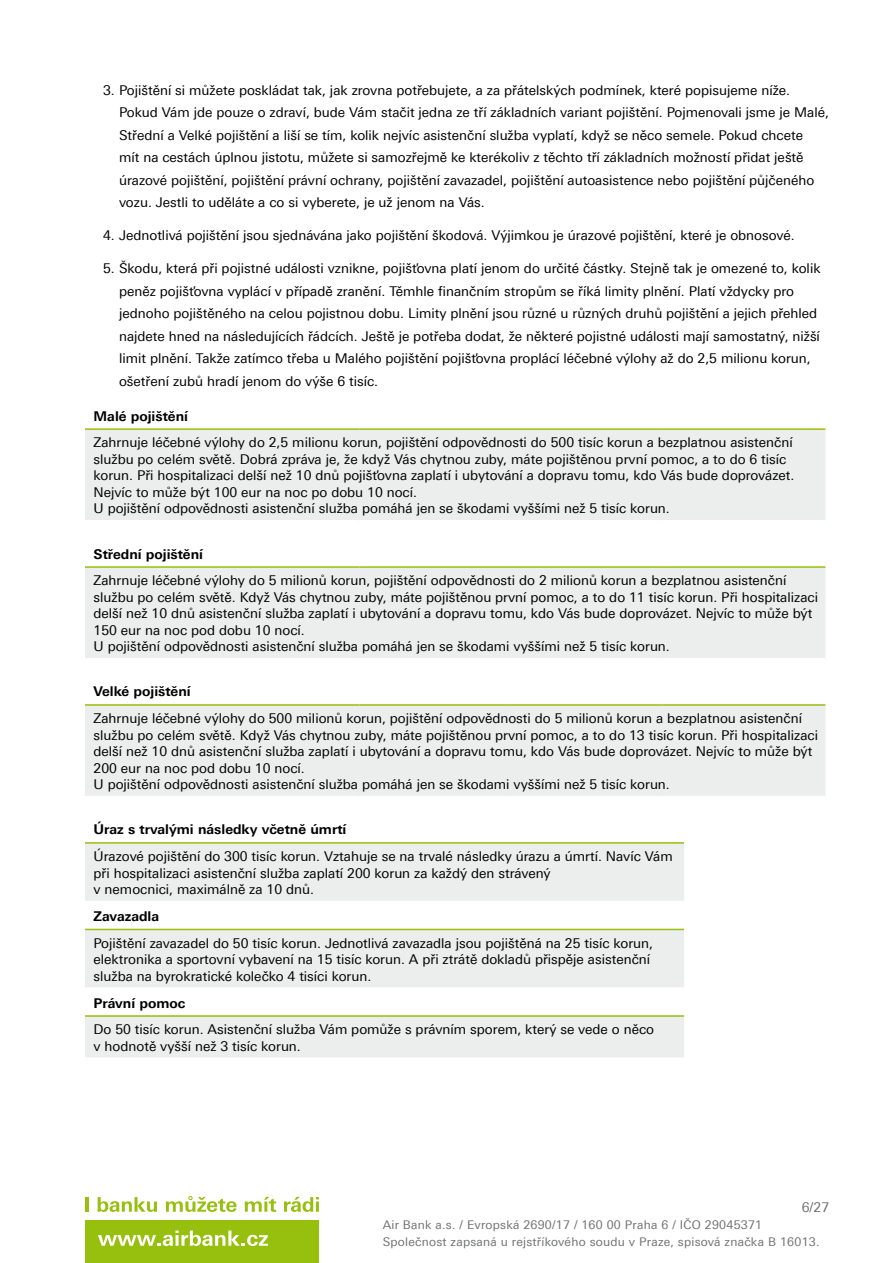
<style>
.page{position:relative;width:893px;height:1263px;background:#fff}
.page>*{position:absolute;margin:0;border:0;box-sizing:border-box;transform-origin:0 0}
.basic{font:13.5px/16.5px "Linotype Univers 430";color:#000}
.basic-2{font:700 13.5px "Linotype Univers 630";color:#000}
.t1{font:13.5px "Linotype Univers 430";color:#707172}
.t2{font:12px/17.1px "Linotype Univers 430";letter-spacing:.02em;color:#707172}
</style>
<div class="page">
<hr style="left:85px;top:1197px;width:3px;height:15px;background:#97bf0d">
<svg style="left:98px;top:1197px;width:59px;height:15px"></svg>
<svg style="left:166px;top:1196px;width:71px;height:16px"></svg>
<svg style="left:245px;top:1197px;width:31px;height:15px"></svg>
<svg style="left:284px;top:1197px;width:35px;height:15px"></svg>
<div style="left:85px;top:1220px;width:234px;height:43px;background:#97bf0d"></div>
<svg style="left:98px;top:1230px;width:170px;height:16px"></svg>
<div style="left:85px;top:429px;width:742px;height:93px;background:#eceded"></div>
<hr style="left:825px;top:428px;width:4px;height:96px;background:#fff">
<hr style="left:85px;top:520px;width:274px;height:4px;background:#fff">
<hr style="left:359px;top:520px;width:152px;height:4px;background:#fff">
<hr style="left:511px;top:520px;width:152px;height:4px;background:#fff">
<hr style="left:663px;top:520px;width:162px;height:4px;background:#fff">
<hr style="left:85px;top:428px;width:274px;height:2px;background:#97bf0d">
<hr style="left:359px;top:428px;width:152px;height:2px;background:#97bf0d">
<hr style="left:511px;top:428px;width:152px;height:2px;background:#97bf0d">
<hr style="left:663px;top:428px;width:162px;height:2px;background:#97bf0d">
<div style="left:85px;top:567px;width:742px;height:93px;background:#eceded"></div>
<hr style="left:825px;top:566px;width:4px;height:96px;background:#fff">
<hr style="left:85px;top:658px;width:274px;height:4px;background:#fff">
<hr style="left:359px;top:658px;width:152px;height:4px;background:#fff">
<hr style="left:511px;top:658px;width:152px;height:4px;background:#fff">
<hr style="left:663px;top:658px;width:162px;height:4px;background:#fff">
<hr style="left:85px;top:566px;width:274px;height:2px;background:#97bf0d">
<hr style="left:359px;top:566px;width:152px;height:2px;background:#97bf0d">
<hr style="left:511px;top:566px;width:152px;height:2px;background:#97bf0d">
<hr style="left:663px;top:566px;width:162px;height:2px;background:#97bf0d">
<div style="left:85px;top:705px;width:742px;height:93px;background:#eceded"></div>
<hr style="left:825px;top:704px;width:4px;height:96px;background:#fff">
<hr style="left:85px;top:796px;width:274px;height:4px;background:#fff">
<hr style="left:359px;top:796px;width:152px;height:4px;background:#fff">
<hr style="left:511px;top:796px;width:152px;height:4px;background:#fff">
<hr style="left:663px;top:796px;width:162px;height:4px;background:#fff">
<hr style="left:85px;top:704px;width:274px;height:2px;background:#97bf0d">
<hr style="left:359px;top:704px;width:152px;height:2px;background:#97bf0d">
<hr style="left:511px;top:704px;width:152px;height:2px;background:#97bf0d">
<hr style="left:663px;top:704px;width:162px;height:2px;background:#97bf0d">
<svg style="left:85px;top:844px;width:599px;height:213px;fill:#eceded"></svg>
<hr style="left:85px;top:901px;width:599px;height:3px;background:#fff">
<hr style="left:85px;top:987px;width:599px;height:4px;background:#fff">
<hr style="left:85px;top:842px;width:599px;height:2px;background:#97bf0d">
<hr style="left:85px;top:929px;width:599px;height:1px;background:#97bf0d">
<hr style="left:85px;top:1015px;width:599px;height:2px;background:#97bf0d">
<p class="basic" style="left:119px;top:79px;width:711px;line-height:22.5px;text-indent:-16px">3. Pojištění si můžete poskládat tak, jak zrovna potřebujete, a za přátelských podmínek, které popisujeme níže.<br>Pokud Vám jde pouze o zdraví, bude Vám stačit jedna ze tří základních variant pojištění. Pojmenovali jsme je Malé, Střední a Velké pojištění a liší se tím, kolik nejvíc asistenční služba vyplatí, když se něco semele. Pokud chcete<br>mít na cestách úplnou jistotu, můžete si samozřejmě ke kterékoliv z těchto tří základních možností přidat ještě úrazové pojištění, pojištění právní ochrany, pojištění zavazadel, pojištění autoasistence nebo pojištění půjčeného vozu. Jestli to uděláte a co si vyberete, je už jenom na Vás.</p>
<p class="basic" style="left:103px;top:227px;width:693px">4. Jednotlivá pojištění jsou sjednávána jako pojištění škodová. Výjimkou je úrazové pojištění, které je obnosové.</p>
<p class="basic" style="left:119px;top:257px;width:703px;line-height:22.5px;text-indent:-16px">5. Škodu, která při pojistné události vznikne, pojišťovna platí jenom do určité částky. Stejně tak je omezené to, kolik peněz pojišťovna vyplácí v případě zranění. Těmhle finančním stropům se říká limity plnění. Platí vždycky pro jednoho pojištěného na celou pojistnou dobu. Limity plnění jsou různé u různých druhů pojištění a jejich přehled najdete hned na následujících řádcích. Ještě je potřeba dodat, že některé pojistné události mají samostatný, nižší limit plnění. Takže zatímco třeba u Malého pojištění pojišťovna proplácí léčebné výlohy až do 2,5 milionu korun, ošetření zubů hradí jenom do výše 6 tisíc.</p>
<h2 class="basic-2" style="left:94px;top:408px;width:96px">Malé pojištění</h2>
<p class="basic" style="left:94px;top:434px;width:702px">Zahrnuje léčebné výlohy do 2,5 milionu korun, pojištění odpovědnosti do 500 tisíc korun a bezplatnou asistenční službu po celém světě. Dobrá zpráva je, že když Vás chytnou zuby, máte pojištěnou první pomoc, a to do 6 tisíc korun. Při hospitalizaci delší než 10 dnů pojišťovna zaplatí i ubytování a dopravu tomu, kdo Vás bude doprovázet.<br>Nejvíc to může být 100 eur na noc po dobu 10 nocí.<br>U pojištění odpovědnosti asistenční služba pomáhá jen se škodami vyššími než 5 tisíc korun.</p>
<h2 class="basic-2" style="left:94px;top:546px;width:111px">Střední pojištění</h2>
<p class="basic" style="left:94px;top:572px;width:726px">Zahrnuje léčebné výlohy do 5 milionů korun, pojištění odpovědnosti do 2 milionů korun a bezplatnou asistenční službu po celém světě. Když Vás chytnou zuby, máte pojištěnou první pomoc, a to do 11 tisíc korun. Při hospitalizaci delší než 10 dnů asistenční služba zaplatí i ubytování a dopravu tomu, kdo Vás bude doprovázet. Nejvíc to může být 150 eur na noc pod dobu 10 nocí.<br>U pojištění odpovědnosti asistenční služba pomáhá jen se škodami vyššími než 5 tisíc korun.</p>
<h2 class="basic-2" style="left:94px;top:683px;width:99px">Velké pojištění</h2>
<p class="basic" style="left:94px;top:710px;width:726px">Zahrnuje léčebné výlohy do 500 milionů korun, pojištění odpovědnosti do 5 milionů korun a bezplatnou asistenční službu po celém světě. Když Vás chytnou zuby, máte pojištěnou první pomoc, a to do 13 tisíc korun. Při hospitalizaci delší než 10 dnů asistenční služba zaplatí i ubytování a dopravu tomu, kdo Vás bude doprovázet. Nejvíc to může být 200 eur na noc pod dobu 10 nocí.<br>U pojištění odpovědnosti asistenční služba pomáhá jen se škodami vyššími než 5 tisíc korun.</p>
<h2 class="basic-2" style="left:94px;top:821px;width:254px">Úraz s trvalými následky včetně úmrtí</h2>
<p class="basic" style="left:94px;top:848px;width:581px">Úrazové pojištění do 300 tisíc korun. Vztahuje se na trvalé následky úrazu a úmrtí. Navíc Vám při hospitalizaci asistenční služba zaplatí 200 korun za každý den strávený<br>v nemocnici, maximálně za 10 dnů.</p>
<p class="basic-2" style="left:94px;top:908px;width:67px">Zavazadla</p>
<p class="basic" style="left:94px;top:935px;width:561px">Pojištění zavazadel do 50 tisíc korun. Jednotlivá zavazadla jsou pojištěná na 25 tisíc korun, elektronika a sportovní vybavení na 15 tisíc korun. A při ztrátě dokladů přispěje asistenční služba na byrokratické kolečko 4 tisíci korun.</p>
<p class="basic-2" style="left:94px;top:994px;width:93px">Právní pomoc</p>
<p class="basic" style="left:94px;top:1021px;width:562px">Do 50 tisíc korun. Asistenční služba Vám pomůže s právním sporem, který se vede o něco v hodnotě vyšší než 3 tisíc korun.</p>
<p class="t1" style="left:802px;top:1199px;width:29px">6/27</p>
<p class="t2" style="left:383px;top:1216px;width:438px">Air Bank a.s. / Evropská 2690/17 / 160 00 Praha 6 / IČO 29045371<br>Společnost zapsaná u rejstříkového soudu v Praze, spisová značka B 16013.</p>
</div>
